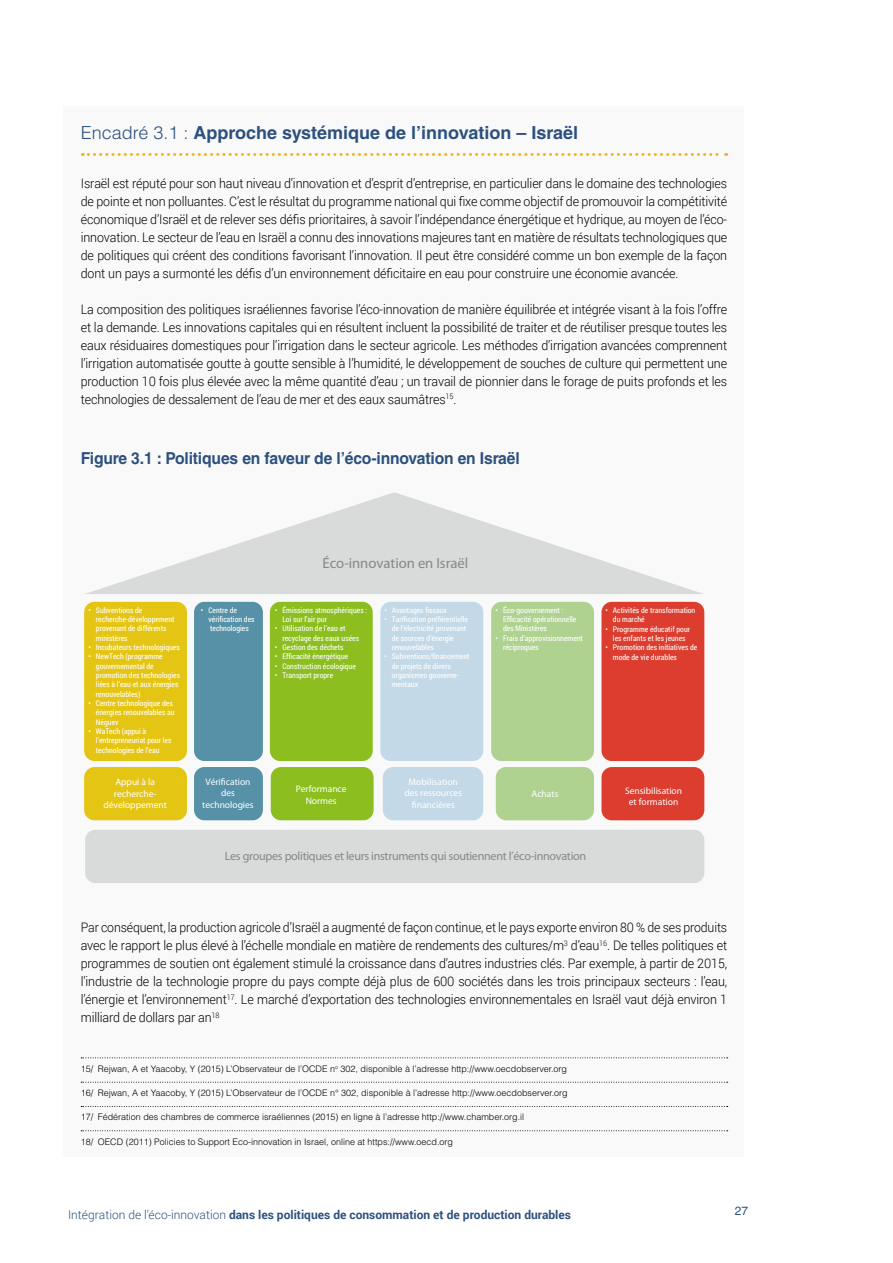
<style>
.page{position:relative;width:893px;height:1263px;background:#fff}
.page>*{position:absolute;margin:0;border:0;box-sizing:border-box;transform-origin:0 0}
.Title_Box_1{font:700 18px "Helvetica LT Std";color:#2d517e}
.Figure_Title{font:700 16.5px "Helvetica LT Std";letter-spacing:-.01em;color:#2d517e;scale:.95 1}
.t1{font:14.7px "Myriad Pro";letter-spacing:-.005em;color:#868786}
.Main_body{font:300 13.2px/18px "Roboto";letter-spacing:-.01em;color:#000;text-align:justify;scale:.95 1}
.Main_body-2{font:300 13.2px/18px "Roboto";letter-spacing:-.01em;color:#000;text-align:justify;scale:.94 1}
.t2{font:12.15px "Myriad Pro";letter-spacing:-.025em;color:#868786}
.t3{font:700 12px "Roboto";color:#2d517e}
.t4{font:12px "Helvetica LT Std";color:#2d517e}
.t5{font:9.45px/11.4px "Myriad Pro";color:#fff;text-align:center}
.Footnote{font:300 9px "Helvetica LT Std";color:#000}
.t6{font:7.8px/9.3px "Roboto Condensed";color:#fff}
.s1{font-weight:300}
</style>
<div class="page">
<div style="left:64px;top:106px;width:680px;height:1051px;background:#f9f9f9"></div>
<svg style="left:82px;top:153px;width:645px;height:3px"></svg>
<svg style="left:81px;top:1057px;width:647px;height:1px"></svg>
<svg style="left:81px;top:1082px;width:647px;height:1px"></svg>
<svg style="left:81px;top:1106px;width:647px;height:1px"></svg>
<svg style="left:81px;top:1130px;width:647px;height:1px"></svg>
<svg style="left:85px;top:492px;width:618px;height:102px"></svg>
<div style="left:84px;top:767px;width:103px;height:53px;background:#e5c514;border-radius:10px"></div>
<div style="left:496px;top:767px;width:98px;height:53px;background:#afd290;border-radius:10px"></div>
<div style="left:601px;top:767px;width:103px;height:53px;background:#dc3d2f;border-radius:10px"></div>
<div style="left:383px;top:767px;width:100px;height:53px;background:#c3d9e7;border-radius:10px"></div>
<div style="left:85px;top:830px;width:619px;height:53px;background:#d9dada;border-radius:10px"></div>
<div style="left:84px;top:602px;width:103px;height:159px;background:#e5c514;border-radius:10px"></div>
<div style="left:194px;top:767px;width:69px;height:53px;background:#5691a8;border-radius:10px"></div>
<div style="left:194px;top:602px;width:69px;height:159px;background:#5691a8;border-radius:10px"></div>
<div style="left:271px;top:767px;width:103px;height:53px;background:#8bbe1e;border-radius:10px"></div>
<div style="left:270px;top:602px;width:103px;height:159px;background:#8bbe1e;border-radius:10px"></div>
<div style="left:380px;top:602px;width:103px;height:159px;background:#c3d9e7;border-radius:10px"></div>
<div style="left:491px;top:602px;width:103px;height:159px;background:#afd290;border-radius:10px"></div>
<div style="left:601px;top:602px;width:103px;height:159px;background:#dc3d2f;border-radius:10px"></div>
<p class="Title_Box_1" style="left:81px;top:122px;width:499px"><span class="s1">Encadré 3.1 :</span> Approche systémique de l’innovation – Israël</p>
<p class="Main_body" style="left:81px;top:173px;width:682px">Israël est réputé pour son haut niveau d’innovation et d’esprit d’entreprise, en particulier dans le domaine des technologies de pointe et non polluantes. C’est le résultat du programme national qui fixe comme objectif de promouvoir la compétitivité économique d’Israël et de relever ses défis prioritaires, à savoir l’indépendance énergétique et hydrique, au moyen de l’éco&shy;innovation. Le secteur de l’eau en Israël a connu des innovations majeures tant en matière de résultats technologiques que de politiques qui créent des conditions favorisant l’innovation. Il peut être considéré comme un bon exemple de la façon dont un pays a surmonté les défis d’un environnement déficitaire en eau pour construire une économie avancée.</p>
<p class="Main_body" style="left:81px;top:299px;width:682px">La composition des politiques israéliennes favorise l’éco-innovation de manière équilibrée et intégrée visant à la fois l’offre et la demande. Les innovations capitales qui en résultent incluent la possibilité de traiter et de réutiliser presque toutes les eaux résiduaires domestiques pour l’irrigation dans le secteur agricole. Les méthodes d’irrigation avancées comprennent l’irrigation automatisée goutte à goutte sensible à l’humidité, le développement de souches de culture qui permettent une production 10 fois plus élevée avec la même quantité d’eau ; un travail de pionnier dans le forage de puits profonds et les technologies de dessalement de l’eau de mer et des eaux saumâtres<sup>15</sup>.</p>
<p class="Figure_Title" style="left:81px;top:448px;width:464px">Figure 3.1 : Politiques en faveur de l’éco-innovation en Israël</p>
<p class="t6" style="left:96px;top:605px;width:80px;text-indent:-8px">• Subventions de recherche-développement provenant de différents ministères</p>
<p class="t6" style="left:88px;top:642px;width:93px">• Incubateurs technologiques</p>
<p class="t6" style="left:96px;top:651px;width:86px;text-indent:-8px">• NewTech (programme gouvernemental de promotion des technologies liées à l’eau et aux énergies renouvelables)</p>
<p class="t6" style="left:96px;top:698px;width:80px;text-indent:-8px">• Centre technologique des énergies renouvelables au<br>Néguev</p>
<p class="t6" style="left:96px;top:726px;width:77px;text-indent:-8px">• WaTech (appui à l’entrepreneuriat pour les technologies de l’eau</p>
<p class="t6" style="left:208px;top:605px;width:48px;text-indent:-8px">• Centre de vérification des technologies</p>
<p class="t1" style="left:323px;top:555px;width:147px">Éco-innovation en Israël</p>
<p class="t6" style="left:282px;top:605px;width:86px;text-indent:-8px">• Émissions atmosphériques :<br>Loi sur l’air pur</p>
<p class="t6" style="left:282px;top:623px;width:78px;text-indent:-8px">• Utilisation de l’eau et recyclage des eaux usées</p>
<p class="t6" style="left:275px;top:642px;width:70px">• Gestion des déchets</p>
<p class="t6" style="left:275px;top:651px;width:75px">• Efficacité énergétique</p>
<p class="t6" style="left:275px;top:661px;width:83px">• Construction écologique</p>
<p class="t6" style="left:275px;top:670px;width:60px">• Transport propre</p>
<p class="t6" style="left:384px;top:605px;width:64px">• Avantages fiscaux</p>
<p class="t6" style="left:392px;top:614px;width:78px;text-indent:-8px">• Tarification préférentielle de l’électricité provenant de sources d’énergie renouvelables</p>
<p class="t6" style="left:392px;top:651px;width:79px;text-indent:-8px">• Subventions/financement de projets de divers organismes gouverne&shy;mentaux</p>
<p class="t5" style="left:103px;top:776px;width:65px">Appui à la recherche&shy;développement</p>
<p class="t5" style="left:202px;top:776px;width:53px">Vérification des technologies</p>
<p class="t5" style="left:296px;top:784px;width:52px">Performance<br>Normes</p>
<p class="t5" style="left:404px;top:776px;width:59px">Mobilisation des ressources financières</p>
<p class="t6" style="left:503px;top:605px;width:75px;text-indent:-8px">• Éco-gouvernement :<br>Efficacité opérationnelle des Ministères</p>
<p class="t6" style="left:503px;top:633px;width:82px;text-indent:-8px">• Frais d’approvisionnement réciproques</p>
<p class="t6" style="left:613px;top:605px;width:84px;text-indent:-8px">• Activités de transformation du marché</p>
<p class="t6" style="left:605px;top:624px;width:86px;text-align:center">• Programme éducatif pour les enfants et les jeunes</p>
<p class="t6" style="left:613px;top:643px;width:86px;text-indent:-8px">• Promotion des initiatives de mode de vie durables</p>
<p class="t5" style="left:532px;top:788px;width:28px">Achats</p>
<p class="t5" style="left:625px;top:785px;width:59px">Sensibilisation et formation</p>
<p class="t2" style="left:225px;top:849px;width:363px">Les groupes politiques et leurs instruments qui soutiennent l’éco-innovation</p>
<p class="Main_body-2" style="left:81px;top:918px;width:689px">Par conséquent, la production agricole d’Israël a augmenté de façon continue, et le pays exporte environ 80 % de ses produits avec le rapport le plus élevé à l’échelle mondiale en matière de rendements des cultures/m<sup>3</sup> d’eau<sup>16</sup>. De telles politiques et programmes de soutien ont également stimulé la croissance dans d’autres industries clés. Par exemple, à partir de 2015, l’industrie de la technologie propre du pays compte déjà plus de 600 sociétés dans les trois principaux secteurs : l’eau, l’énergie et l’environnement<sup>17</sup>. Le marché d’exportation des technologies environnementales en Israël vaut déjà environ 1 milliard de dollars par an<sup>18</sup></p>
<p class="Footnote" style="left:81px;top:1063px;width:488px">15/ Rejwan, A et Yaacoby, Y (2015) L’Observateur de l’OCDE n<sup>o</sup> 302, disponible à l’adresse http://www.oecdobserver.org</p>
<p class="Footnote" style="left:81px;top:1087px;width:488px">16/ Rejwan, A et Yaacoby, Y (2015) L’Observateur de l’OCDE n° 302, disponible à l’adresse http://www.oecdobserver.org</p>
<p class="Footnote" style="left:81px;top:1111px;width:445px">17/ Fédération des chambres de commerce israéliennes (2015) en ligne à l’adresse http://www.chamber.org.il</p>
<p class="Footnote" style="left:81px;top:1136px;width:374px">18/ OECD (2011) Policies to Support Eco-innovation in Israel, online at https://www.oecd.org</p>
<p class="t3" style="left:68px;top:1206px;width:504px"><span class="s1">Intégration de l’éco-innovation</span> dans les politiques de consommation et de production durables</p>
<p class="t4" style="left:735px;top:1203px;width:15px">27</p>
</div>
